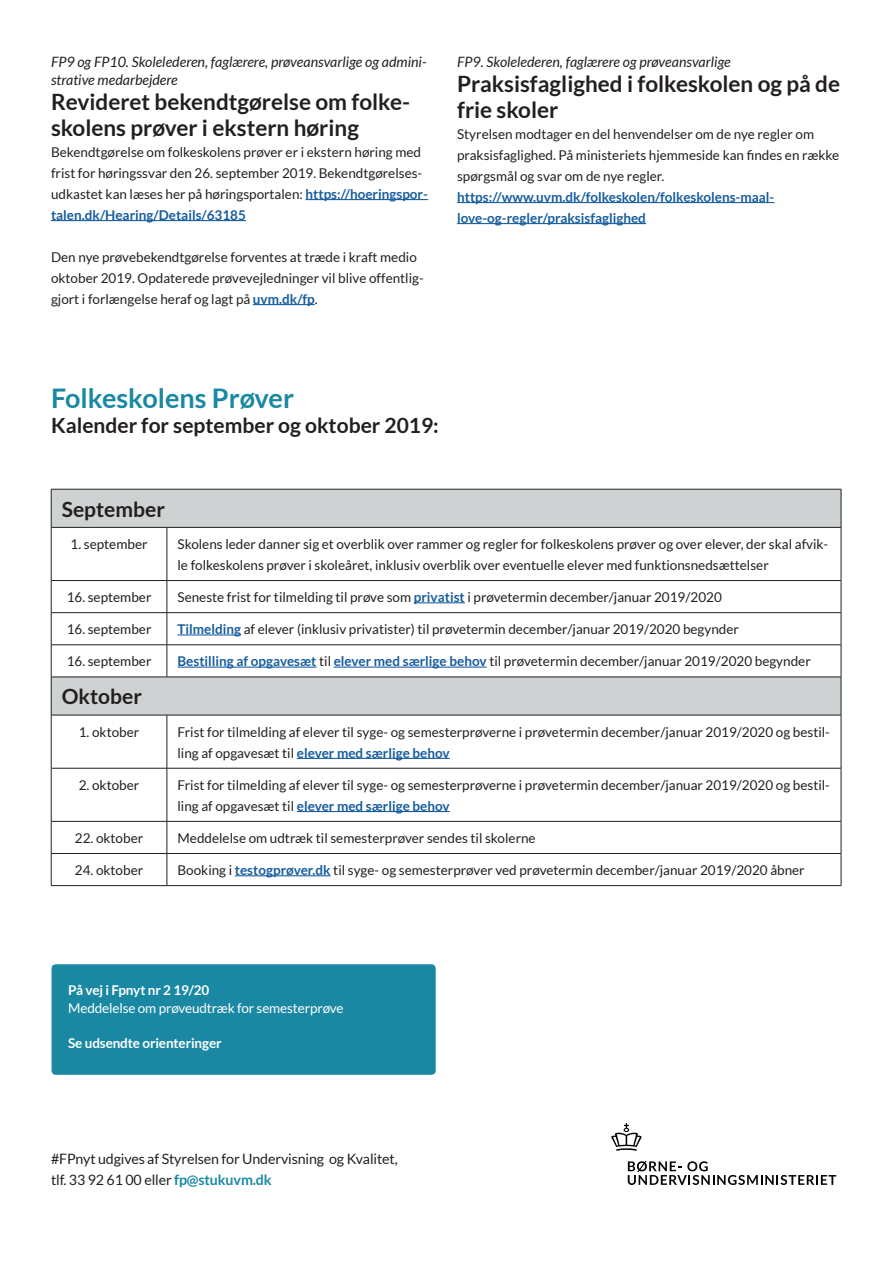
<style>
.page{position:relative;width:893px;height:1263px;background:#fff}
.page>*{position:absolute;margin:0;border:0;box-sizing:border-box;transform-origin:0 0}
.t1{font:700 27px "Lato";color:#1a88a3}
.t2{font:700 22.5px/25.5px "Lato";color:#231f20}
.t3{font:700 21px "Lato";color:#231f20}
.t4{font:italic 14.25px/18px "Lato";color:#231f20}
.t5{font:14.25px "Lato";letter-spacing:-.01em;color:#231f20}
.t6{font:13.5px/21px "Lato";color:#231f20}
.t7{font:700 13.5px "Lato";color:#175d9e}
.t8{font:700 13.5px "Lato";letter-spacing:-.01em;color:#fff}
.t9{font:13.5px "Lato";letter-spacing:-.01em;color:#fff}
.s1{font-weight:700;color:#175d9e}
.s2{font-weight:700;color:#1a88a3}
</style>
<div class="page">
<div style="left:52px;top:490px;width:789px;height:37px;background:#cfd2d2"></div>
<svg style="left:52px;top:528px;width:789px;height:357px"></svg>
<hr style="left:51px;top:489px;width:116px;height:1px;background:#231f20">
<hr style="left:51px;top:489px;width:1px;height:38px;background:#231f20">
<hr style="left:167px;top:489px;width:674px;height:1px;background:#231f20">
<hr style="left:841px;top:489px;width:1px;height:38px;background:#231f20">
<hr style="left:51px;top:527px;width:116px;height:1px;background:#231f20">
<hr style="left:51px;top:528px;width:1px;height:52px;background:#231f20">
<hr style="left:167px;top:527px;width:674px;height:1px;background:#231f20">
<hr style="left:167px;top:528px;width:1px;height:52px;background:#231f20">
<hr style="left:841px;top:528px;width:1px;height:52px;background:#231f20">
<hr style="left:51px;top:580px;width:116px;height:1px;background:#231f20">
<hr style="left:51px;top:581px;width:1px;height:31px;background:#231f20">
<hr style="left:167px;top:580px;width:674px;height:1px;background:#231f20">
<hr style="left:167px;top:581px;width:1px;height:31px;background:#231f20">
<hr style="left:841px;top:581px;width:1px;height:31px;background:#231f20">
<hr style="left:51px;top:612px;width:116px;height:1px;background:#231f20">
<hr style="left:51px;top:613px;width:1px;height:32px;background:#231f20">
<hr style="left:167px;top:612px;width:674px;height:1px;background:#231f20">
<hr style="left:167px;top:613px;width:1px;height:32px;background:#231f20">
<hr style="left:841px;top:613px;width:1px;height:32px;background:#231f20">
<hr style="left:51px;top:644px;width:116px;height:1px;background:#231f20">
<hr style="left:51px;top:645px;width:1px;height:32px;background:#231f20">
<hr style="left:167px;top:644px;width:674px;height:1px;background:#231f20">
<hr style="left:167px;top:645px;width:1px;height:32px;background:#231f20">
<hr style="left:841px;top:645px;width:1px;height:32px;background:#231f20">
<hr style="left:51px;top:677px;width:116px;height:1px;background:#231f20">
<hr style="left:51px;top:677px;width:1px;height:38px;background:#231f20">
<hr style="left:167px;top:677px;width:674px;height:1px;background:#231f20">
<hr style="left:841px;top:677px;width:1px;height:38px;background:#231f20">
<hr style="left:51px;top:715px;width:116px;height:1px;background:#231f20">
<hr style="left:51px;top:715px;width:1px;height:53px;background:#231f20">
<hr style="left:167px;top:715px;width:674px;height:1px;background:#231f20">
<hr style="left:167px;top:715px;width:1px;height:53px;background:#231f20">
<hr style="left:841px;top:715px;width:1px;height:53px;background:#231f20">
<hr style="left:51px;top:768px;width:116px;height:1px;background:#231f20">
<hr style="left:51px;top:768px;width:1px;height:53px;background:#231f20">
<hr style="left:167px;top:768px;width:674px;height:1px;background:#231f20">
<hr style="left:167px;top:768px;width:1px;height:53px;background:#231f20">
<hr style="left:841px;top:768px;width:1px;height:53px;background:#231f20">
<hr style="left:51px;top:821px;width:116px;height:1px;background:#231f20">
<hr style="left:51px;top:821px;width:1px;height:32px;background:#231f20">
<hr style="left:167px;top:821px;width:674px;height:1px;background:#231f20">
<hr style="left:167px;top:821px;width:1px;height:32px;background:#231f20">
<hr style="left:841px;top:821px;width:1px;height:32px;background:#231f20">
<hr style="left:51px;top:853px;width:116px;height:1px;background:#231f20">
<hr style="left:51px;top:854px;width:1px;height:31px;background:#231f20">
<hr style="left:167px;top:853px;width:674px;height:1px;background:#231f20">
<hr style="left:167px;top:854px;width:1px;height:31px;background:#231f20">
<hr style="left:841px;top:854px;width:1px;height:31px;background:#231f20">
<hr style="left:51px;top:885px;width:116px;height:1px;background:#231f20">
<hr style="left:167px;top:885px;width:674px;height:1px;background:#231f20">
<hr style="left:414px;top:602px;width:51px;height:1px;background:#175d9e">
<hr style="left:178px;top:634px;width:63px;height:1px;background:#175d9e">
<hr style="left:178px;top:666px;width:139px;height:2px;background:#175d9e">
<hr style="left:334px;top:666px;width:153px;height:2px;background:#175d9e">
<hr style="left:297px;top:758px;width:153px;height:1px;background:#175d9e">
<hr style="left:297px;top:811px;width:153px;height:1px;background:#175d9e">
<hr style="left:235px;top:875px;width:96px;height:1px;background:#175d9e">
<svg style="left:611px;top:1123px;width:31px;height:28px"></svg>
<svg style="left:628px;top:1161px;width:208px;height:24px"></svg>
<hr style="left:306px;top:199px;width:122px;height:1px;background:#175d9e">
<hr style="left:51px;top:220px;width:195px;height:1px;background:#175d9e">
<hr style="left:253px;top:304px;width:62px;height:1px;background:#175d9e">
<hr style="left:457px;top:202px;width:317px;height:1px;background:#175d9e">
<hr style="left:457px;top:223px;width:189px;height:1px;background:#175d9e">
<div style="left:52px;top:964px;width:384px;height:111px;background:#1a88a3;border-radius:4px"></div>
<p class="t4" style="left:51px;top:53px;width:377px">FP9 og FP10. Skolelederen, faglærere, prøveansvarlige og admini&shy;strative medarbejdere</p>
<p class="t2" style="left:51px;top:89px;width:361px">Revideret bekendtgørelse om folke&shy;skolens prøver i ekstern høring</p>
<p class="t6" style="left:51px;top:141px;width:379px">Bekendtgørelse om folkeskolens prøver er i ekstern høring med frist for høringssvar den 26. september 2019. Bekendtgørelses&shy;udkastet kan læses her på høringsportalen: <span class="s1">https://hoeringspor&shy;talen.dk/Hearing/Details/63185</span></p>
<p class="t6" style="left:51px;top:246px;width:374px">Den nye prøvebekendtgørelse forventes at træde i kraft medio oktober 2019. Opdaterede prøvevejledninger vil blive offentlig&shy;gjort i forlængelse heraf og lagt på <span class="s1">uvm.dk/fp</span>.</p>
<p class="t4" style="left:457px;top:53px;width:275px">FP9. Skolelederen, faglærere og prøveansvarlige</p>
<p class="t2" style="left:457px;top:71px;width:384px">Praksisfaglighed i folkeskolen og på de frie skoler</p>
<p class="t6" style="left:457px;top:123px;width:384px">Styrelsen modtager en del henvendelser om de nye regler om praksisfaglighed. På ministeriets hjemmeside kan findes en række spørgsmål og svar om de nye regler.</p>
<p class="t7" style="left:457px;top:189px;width:319px">https://www.uvm.dk/folkeskolen/folkeskolens-maal-</p>
<p class="t7" style="left:457px;top:210px;width:190px">love-og-regler/praksisfaglighed</p>
<p class="t1" style="left:51px;top:382px;width:245px">Folkeskolens Prøver</p>
<p class="t3" style="left:51px;top:413px;width:389px">Kalender for september og oktober 2019:</p>
<p class="t3" style="left:62px;top:497px;width:105px">September</p>
<p class="t6" style="left:71px;top:533px;width:78px">1. september</p>
<p class="t6" style="left:178px;top:533px;width:652px">Skolens leder danner sig et overblik over rammer og regler for folkeskolens prøver og over elever, der skal afvik&shy;le folkeskolens prøver i skoleåret, inklusiv overblik over eventuelle elever med funktionsnedsættelser</p>
<p class="t6" style="left:67px;top:586px;width:86px">16. september</p>
<p class="t6" style="left:178px;top:586px;width:546px">Seneste frist for tilmelding til prøve som <span class="s1">privatist</span> i prøvetermin december/januar 2019/2020</p>
<p class="t6" style="left:67px;top:619px;width:86px">16. september</p>
<p class="t6" style="left:178px;top:619px;width:563px"><span class="s1">Tilmelding</span> af elever (inklusiv privatister) til prøvetermin december/januar 2019/2020 begynder</p>
<p class="t6" style="left:67px;top:651px;width:86px">16. september</p>
<p class="t6" style="left:178px;top:651px;width:635px"><span class="s1">Bestilling af opgavesæt</span> til <span class="s1">elever med særlige behov</span> til prøvetermin december/januar 2019/2020 begynder</p>
<p class="t3" style="left:62px;top:685px;width:82px">Oktober</p>
<p class="t6" style="left:79px;top:721px;width:62px">1. oktober</p>
<p class="t6" style="left:178px;top:721px;width:654px">Frist for tilmelding af elever til syge- og semesterprøverne i prøvetermin december/januar 2019/2020 og bestil&shy;ling af opgavesæt til <span class="s1">elever med særlige behov</span></p>
<p class="t6" style="left:79px;top:774px;width:62px">2. oktober</p>
<p class="t6" style="left:178px;top:774px;width:654px">Frist for tilmelding af elever til syge- og semesterprøverne i prøvetermin december/januar 2019/2020 og bestil&shy;ling af opgavesæt til <span class="s1">elever med særlige behov</span></p>
<p class="t6" style="left:75px;top:827px;width:70px">22. oktober</p>
<p class="t6" style="left:178px;top:827px;width:360px">Meddelelse om udtræk til semesterprøver sendes til skolerne</p>
<p class="t6" style="left:75px;top:859px;width:70px">24. oktober</p>
<p class="t6" style="left:178px;top:859px;width:629px">Booking i <span class="s1">testogprøver.dk</span> til syge- og semesterprøver ved prøvetermin december/januar 2019/2020 åbner</p>
<p class="t8" style="left:68px;top:983px;width:143px">På vej i Fpnyt nr 2 19/20</p>
<p class="t9" style="left:68px;top:1001px;width:277px">Meddelelse om prøveudtræk for semesterprøve</p>
<p class="t8" style="left:68px;top:1036px;width:155px">Se udsendte orienteringer</p>
<p class="t5" style="left:51px;top:1151px;width:348px">#FPnyt udgives af Styrelsen for Undervisning og Kvalitet,</p>
<p class="t5" style="left:51px;top:1172px;width:222px">tlf. 33 92 61 00 eller <span class="s2">fp@stukuvm.dk</span></p>
</div>
